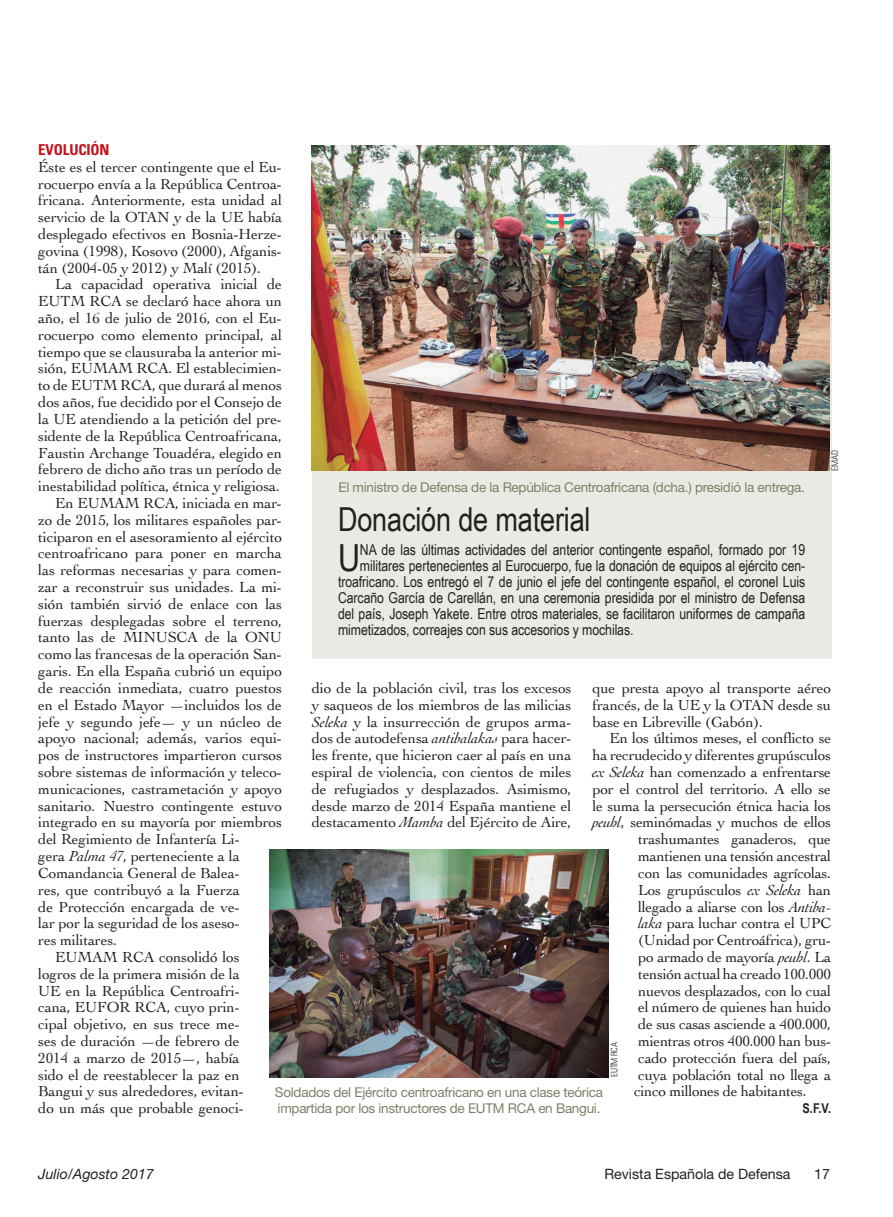
<style>
.page{position:relative;width:893px;height:1217px;background:#fff}
.page>*{position:absolute;margin:0;border:0;box-sizing:border-box;transform-origin:0 0}
.Texto_apoyo{font:37.35px "Arial Narrow";color:#231f20}
.Texto_apoyo-2{font:33px "Arial Narrow";letter-spacing:-.005em;color:#231f20}
.Texto_general{font:15.3px/16.8px "Cochin";letter-spacing:-.01em;color:#231f20;text-align:justify}
.Texto_apoyo-3{font:15px "Arial Narrow";letter-spacing:-.005em;color:#231f20}
.Ladillo{font:700 condensed 15px "Univers";letter-spacing:-.01em;color:#c4121a}
.t1{font:14.25px "Helvetica Neue";color:#231f20}
.t2{font:italic 14.25px "Helvetica Neue";color:#231f20}
.Pie_de_foto{font:13.5px/15.8px "Helvetica Neue";letter-spacing:-.02em;color:#7f7f69}
.Firma{font:700 13.5px "Arial Narrow";color:#231f20}
.Crédito_foto{font:300 condensed 9px "Univers";letter-spacing:-.02em;color:#231f20}
.s1{font-style:italic}
</style>
<div class="page">
<div style="left:312px;top:148px;width:519px;height:510px;background:#eaeae4"></div>
<img style="left:270px;top:849px;width:338px;height:228px">
<img style="left:312px;top:146px;width:517px;height:324px">
<p class="Ladillo" style="left:38px;top:140px;width:73px">EVOLUCIÓN</p>
<p class="Texto_general" style="left:38px;top:158px;width:245px">Éste es el tercer contingente que el Eu&shy;rocuerpo envía a la República Centroa&shy;fricana. Anteriormente, esta unidad al servicio de la OTAN y de la UE había desplegado efectivos en Bosnia-Herze&shy;govina (1998), Kosovo (2000), Afganis&shy;tán (2004-05 y 2012) y Malí (2015).</p>
<p class="Texto_general" style="left:38px;top:275px;width:245px;text-indent:17px">La capacidad operativa inicial de EUTM RCA se declaró hace ahora un año, el 16 de julio de 2016, con el Eu&shy;rocuerpo como elemento principal, al tiempo que se clausuraba la anterior mi&shy;sión, EUMAM RCA. El establecimien&shy;to de EUTM RCA, que durará al menos dos años, fue decidido por el Consejo de la UE atendiendo a la petición del pre&shy;sidente de la República Centroafricana, Faustin Archange Touadéra, elegido en febrero de dicho año tras un período de inestabilidad política, étnica y religiosa.</p>
<p class="Texto_general" style="left:38px;top:494px;width:245px;text-align:left;text-indent:17px">En EUMAM RCA, iniciada en mar&shy;zo de 2015, los militares españoles par&shy;ticiparon en el asesoramiento al ejército centroafricano para poner en marcha las reformas necesarias y para comen&shy;zar a reconstruir sus unidades. La mi&shy;sión también sirvió de enlace con las fuerzas desplegadas sobre el terreno, tanto las de MINUSCA de la ONU como las francesas de la operación San&shy;garis. En ella España cubrió un equipo de reacción inmediata, cuatro puestos en el Estado Mayor —incluidos los de jefe y segundo jefe— y un núcleo de apoyo nacional; además, varios equi&shy;pos de instructores impartieron cursos sobre sistemas de información y teleco&shy;municaciones, castrametación y apoyo sanitario. Nuestro contingente estuvo integrado en su mayoría por miembros del Regimiento de Infantería Li-<br>gera <span class="s1">Palma 47</span>, perteneciente a la Comandancia General de Balea-<br>res, que contribuyó a la Fuerza<br>de Protección encargada de ve-<br>lar por la seguridad de los aseso-<br>res militares.</p>
<p class="Texto_general" style="left:38px;top:947px;width:207px;text-align:left;text-indent:17px">EUMAM RCA consolidó los logros de la primera misión de la<br>UE en la República Centroafri&shy;cana, EUFOR RCA, cuyo prin&shy;cipal objetivo, en sus trece me&shy;ses de duración —de febrero de<br>2014 a marzo de 2015—, había sido el de reestablecer la paz en<br>Bangui y sus alrededores, evitan&shy;do un más que probable genoci-</p>
<p class="Crédito_foto" style="left:829px;top:470px;width:22px;rotate:-90deg">EMAD</p>
<p class="Pie_de_foto" style="left:338px;top:479px;width:468px">El ministro de Defensa de la República Centroafricana (dcha.) presidió la entrega.</p>
<p class="Texto_apoyo-2" style="left:338px;top:494px;width:254px">Donación de material</p>
<p class="Texto_apoyo" style="left:338px;top:530px;width:24px">U</p>
<p class="Texto_apoyo-3" style="left:360px;top:538px;width:447px">NA de las últimas actividades del anterior contingente español, formado por 19</p>
<p class="Texto_apoyo-3" style="left:360px;top:554px;width:447px">militares pertenecientes al Eurocuerpo, fue la donación de equipos al ejército cen-</p>
<p class="Texto_apoyo-3" style="left:338px;top:570px;width:469px">troafricano. Los entregó el 7 de junio el jefe del contingente español, el coronel Luis</p>
<p class="Texto_apoyo-3" style="left:338px;top:586px;width:469px">Carcaño García de Carellán, en una ceremonia presidida por el ministro de Defensa</p>
<p class="Texto_apoyo-3" style="left:338px;top:602px;width:469px">del país, Joseph Yakete. Entre otros materiales, se facilitaron uniformes de campaña</p>
<p class="Texto_apoyo-3" style="left:338px;top:618px;width:297px">mimetizados, correajes con sus accesorios y mochilas.</p>
<p class="Texto_general" style="left:312px;top:678px;width:261px">dio de la población civil, tras los excesos y saqueos de los miembros de las milicias <span class="s1">Seleka</span> y la insurrección de grupos arma&shy;dos de autodefensa <span class="s1">antibalakas</span> para hacer&shy;les frente, que hicieron caer al país en una espiral de violencia, con cientos de miles de refugiados y desplazados. Asimismo, desde marzo de 2014 España mantiene el destacamento <span class="s1">Mamba</span> del Ejército de Aire,</p>
<p class="Texto_general" style="left:592px;top:678px;width:240px">que presta apoyo al transporte aéreo francés, de la UE y la OTAN desde su base en Libreville (Gabón).</p>
<p class="Texto_general" style="left:609px;top:729px;width:223px">En los últimos meses, el conflicto se</p>
<p class="Texto_general" style="left:592px;top:746px;width:240px">ha recrudecido y diferentes grupúsculos</p>
<p class="Texto_general" style="left:592px;top:762px;width:240px"><span class="s1">ex Seleka</span> han comenzado a enfrentarse</p>
<p class="Texto_general" style="left:592px;top:779px;width:240px">por el control del territorio. A ello se</p>
<p class="Texto_general" style="left:592px;top:796px;width:240px">le suma la persecución étnica hacia los</p>
<p class="Texto_general" style="left:592px;top:813px;width:240px"><span class="s1">peuhl</span>, seminómadas y muchos de ellos</p>
<p class="Texto_general" style="left:638px;top:830px;width:194px">trashumantes ganaderos, que</p>
<p class="Texto_general" style="left:638px;top:846px;width:194px">mantienen una tensión ancestral</p>
<p class="Texto_general" style="left:638px;top:863px;width:194px">con las comunidades agrícolas.</p>
<p class="Texto_general" style="left:638px;top:880px;width:194px">Los grupúsculos <span class="s1">ex Seleka</span> han</p>
<p class="Texto_general" style="left:638px;top:897px;width:194px">llegado a aliarse con los <span class="s1">Antiba-</span></p>
<p class="Texto_general" style="left:638px;top:914px;width:194px"><span class="s1">laka</span> para luchar contra el UPC</p>
<p class="Texto_general" style="left:638px;top:930px;width:194px">(Unidad por Centroáfrica), gru-</p>
<p class="Texto_general" style="left:638px;top:947px;width:194px">po armado de mayoría <span class="s1">peuhl</span>. La</p>
<p class="Texto_general" style="left:638px;top:964px;width:194px">tensión actual ha creado 100.000</p>
<p class="Texto_general" style="left:638px;top:981px;width:194px">nuevos desplazados, con lo cual</p>
<p class="Texto_general" style="left:638px;top:998px;width:194px">el número de quienes han huido</p>
<p class="Texto_general" style="left:638px;top:1014px;width:194px">de sus casas asciende a 400.000,</p>
<p class="Texto_general" style="left:638px;top:1031px;width:194px">mientras otros 400.000 han bus-</p>
<p class="Texto_general" style="left:638px;top:1048px;width:194px">cado protección fuera del país,</p>
<p class="Texto_general" style="left:638px;top:1065px;width:194px">cuya población total no llega a</p>
<p class="Texto_general" style="left:634px;top:1082px;width:174px">cinco millones de habitantes.</p>
<p class="Firma" style="left:803px;top:1097px;width:30px">S.F.V.</p>
<p class="Crédito_foto" style="left:609px;top:1076px;width:36px;rotate:-90deg">EUTM RCA</p>
<p class="Pie_de_foto" style="left:275px;top:1084px;width:330px">Soldados del Ejército centroafricano en una clase teórica impartida por los instructores de EUTM RCA en Bangui.</p>
<p class="t2" style="left:38px;top:1164px;width:117px">Julio/Agosto 2017</p>
<p class="t1" style="left:604px;top:1164px;width:188px">Revista Española de Defensa</p>
<p class="t1" style="left:814px;top:1164px;width:17px">17</p>
</div>
